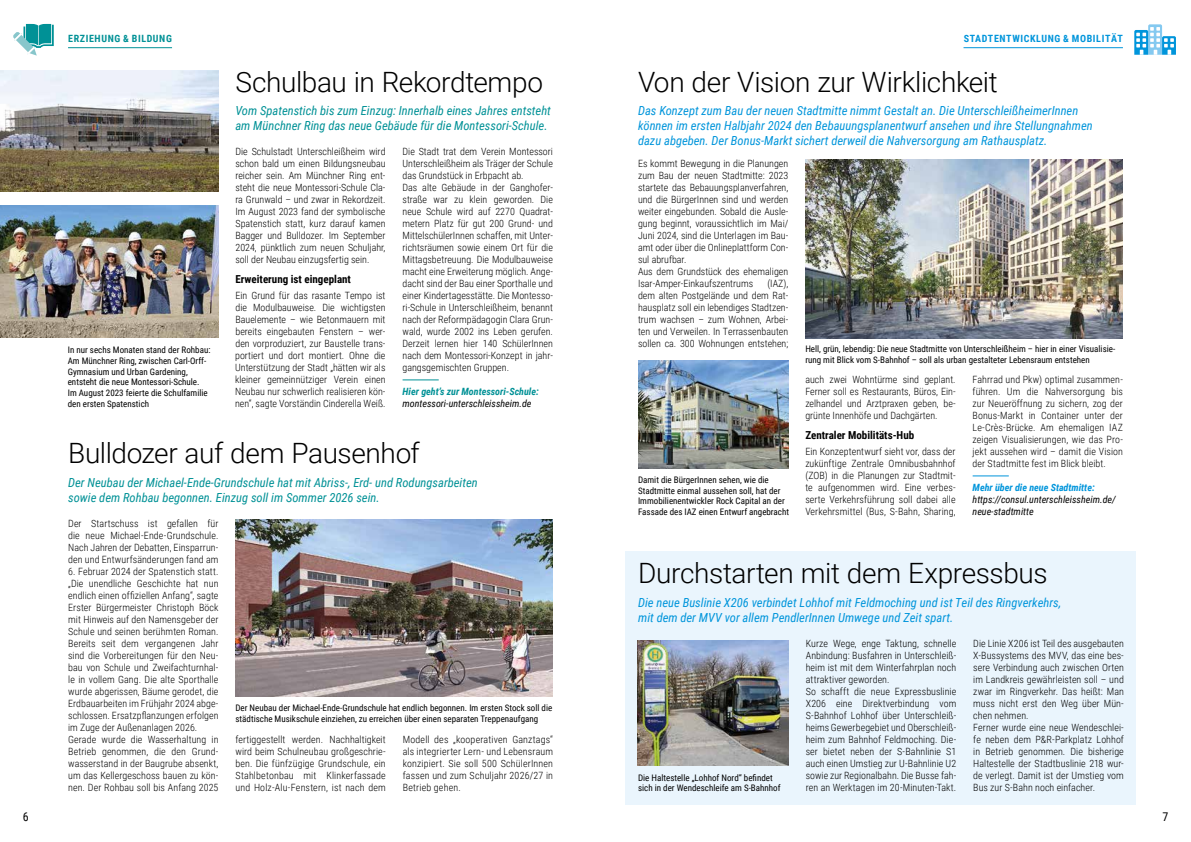
<style>
.page{position:relative;width:1191px;height:842px;background:#fff}
.page>*{position:absolute;margin:0;border:0;box-sizing:border-box;transform-origin:0 0}
.t1{font:300 28px "Roboto";letter-spacing:-.015em;color:#000}
.t2{font:italic 12.5px/15px "Roboto Condensed";color:#0095db}
.t3{font:italic 12.5px/15px "Roboto Condensed";color:#009196}
.t4{font:12px "Roboto Condensed";color:#000}
.t5{font:700 11px "Roboto Condensed";color:#000}
.t6{font:300 10px/12px "Roboto Condensed";color:#000;text-align:justify}
.t7{font:italic 10px/12px "Roboto Condensed";color:#000}
.t8{font:italic 700 10px "Roboto Condensed";color:#009196}
.t9{font:700 10px "Roboto Condensed";letter-spacing:.06em;color:#0095db}
.t10{font:italic 700 10px "Roboto Condensed";color:#0095db}
.t11{font:700 10px "Roboto Condensed";letter-spacing:.06em;color:#009196}
.t12{font:9px/10.8px "Roboto Condensed";color:#000}
</style>
<div class="page">
<div style="left:625px;top:551px;width:511px;height:253px;background:#eaf5fd"></div>
<img style="left:235px;top:520px;width:318px;height:176px">
<img style="left:805px;top:160px;width:318px;height:178px">
<img style="left:638px;top:360px;width:150px;height:108px">
<img style="left:0;top:206px;width:218px;height:132px">
<img style="left:0;top:71px;width:218px;height:120px">
<img style="left:638px;top:641px;width:150px;height:124px">
<svg style="left:1134px;top:24px;width:42px;height:31px"></svg>
<hr style="left:963px;top:47px;width:160px;height:1px;background:#0095db">
<svg style="left:13px;top:24px;width:41px;height:32px"></svg>
<hr style="left:68px;top:47px;width:104px;height:1px;background:#009196">
<hr style="left:972px;top:475px;width:36px;height:1px;background:#0095db">
<hr style="left:402px;top:379px;width:37px;height:1px;background:#009196">
<p class="t4" style="left:23px;top:808px;width:7px">6</p>
<p class="t11" style="left:68px;top:31px;width:105px">ERZIEHUNG &amp; BILDUNG</p>
<p class="t12" style="left:68px;top:344px;width:144px">In nur sechs Monaten stand der Rohbau:<br>Am Münchner Ring, zwischen Carl-Orff-Gymnasium und Urban Gardening, entsteht die neue Montessori-Schule.<br>Im August 2023 feierte die Schulfamilie den ersten Spatenstich</p>
<h1 class="t1" style="left:235px;top:62px;width:309px">Schulbau in Rekordtempo</h1>
<p class="t3" style="left:235px;top:103px;width:317px">Vom Spatenstich bis zum Einzug: Innerhalb eines Jahres entsteht am Münchner Ring das neue Gebäude für die Montessori-Schule.</p>
<p class="t6" style="left:235px;top:145px;width:152px">Die Schulstadt Unterschleißheim wird schon bald um einen Bildungsneubau reicher sein. Am Münchner Ring ent&shy;steht die neue Montessori-Schule Cla&shy;ra Grunwald – und zwar in Rekordzeit.<br>Im August 2023 fand der symbolische Spatenstich statt, kurz darauf kamen Bagger und Bulldozer. Im September 2024, pünktlich zum neuen Schuljahr, soll der Neubau einzugsfertig sein.</p>
<p class="t5" style="left:235px;top:271px;width:117px">Erweiterung ist eingeplant</p>
<p class="t6" style="left:235px;top:289px;width:152px">Ein Grund für das rasante Tempo ist die Modulbauweise. Die wichtigsten Bauelemente – wie Betonmauern mit bereits eingebauten Fenstern – wer&shy;den vorproduziert, zur Baustelle trans&shy;portiert und dort montiert. Ohne die Unterstützung der Stadt „hätten wir als kleiner gemeinnütziger Verein einen Neubau nur schwerlich realisieren kön&shy;nen“, sagte Vorständin Cinderella Weiß.</p>
<p class="t6" style="left:402px;top:145px;width:152px;text-align:left">Die Stadt trat dem Verein Montessori Unterschleißheim als Träger der Schule das Grundstück in Erbpacht ab.<br>Das alte Gebäude in der Ganghofer&shy;straße war zu klein geworden. Die neue Schule wird auf 2270 Quadrat&shy;metern Platz für gut 200 Grund- und MittelschülerInnen schaffen, mit Unter&shy;richtsräumen sowie einem Ort für die Mittagsbetreuung. Die Modulbauweise macht eine Erweiterung möglich. Ange&shy;dacht sind der Bau einer Sporthalle und einer Kindertagesstätte. Die Montesso&shy;ri-Schule in Unterschleißheim, benannt nach der Reformpädagogin Clara Grun&shy;wald, wurde 2002 ins Leben gerufen.<br>Derzeit lernen hier 140 SchülerInnen nach dem Montessori-Konzept in jahr&shy;gangsgemischten Gruppen.</p>
<p class="t8" style="left:402px;top:384px;width:138px">Hier geht’s zur Montessori-Schule:</p>
<p class="t7" style="left:402px;top:397px;width:130px">montessori-unterschleissheim.de</p>
<h1 class="t1" style="left:68px;top:434px;width:353px">Bulldozer auf dem Pausenhof</h1>
<p class="t3" style="left:68px;top:474px;width:411px">Der Neubau der Michael-Ende-Grundschule hat mit Abriss-, Erd- und Rodungsarbeiten sowie dem Rohbau begonnen. Einzug soll im Sommer 2026 sein.</p>
<p class="t6" style="left:68px;top:517px;width:152px">Der Startschuss ist gefallen für die neue Michael-Ende-Grundschule.<br>Nach Jahren der Debatten, Einsparrun&shy;den und Entwurfsänderungen fand am</p>
<p class="t6" style="left:68px;top:565px;width:152px;text-align:left">6. Februar 2024 der Spatenstich statt. „Die unendliche Geschichte hat nun endlich einen offiziellen Anfang“, sagte Erster Bürgermeister Christoph Böck mit Hinweis auf den Namensgeber der Schule und seinen berühmten Roman.<br>Bereits seit dem vergangenen Jahr sind die Vorbereitungen für den Neu&shy;bau von Schule und Zweifachturnhal&shy;le in vollem Gang. Die alte Sporthalle wurde abgerissen, Bäume gerodet, die Erdbauarbeiten im Frühjahr 2024 abge&shy;schlossen. Ersatzpflanzungen erfolgen im Zuge der Außenanlagen 2026.<br>Gerade wurde die Wasserhaltung in Betrieb genommen, die den Grund&shy;wasserstand in der Baugrube absenkt, um das Kellergeschoss bauen zu kön&shy;nen. Der Rohbau soll bis Anfang 2025</p>
<p class="t12" style="left:235px;top:702px;width:318px">Der Neubau der Michael-Ende-Grundschule hat endlich begonnen. Im ersten Stock soll die städtische Musikschule einziehen, zu erreichen über einen separaten Treppenaufgang</p>
<p class="t6" style="left:235px;top:733px;width:152px">fertiggestellt werden. Nachhaltigkeit wird beim Schulneubau großgeschrie&shy;ben. Die fünfzügige Grundschule, ein Stahlbetonbau mit Klinkerfassade und Holz-Alu-Fenstern, ist nach dem</p>
<p class="t6" style="left:403px;top:733px;width:152px">Modell des „kooperativen Ganztags“ als integrierter Lern- und Lebensraum konzipiert. Sie soll 500 SchülerInnen fassen und zum Schuljahr 2026/27 in Betrieb gehen.</p>
<p class="t9" style="left:963px;top:31px;width:161px">STADTENTWICKLUNG &amp; MOBILITÄT</p>
<h1 class="t1" style="left:638px;top:62px;width:361px">Von der Vision zur Wirklichkeit</h1>
<p class="t2" style="left:638px;top:103px;width:456px">Das Konzept zum Bau der neuen Stadtmitte nimmt Gestalt an. Die UnterschleißheimerInnen können im ersten Halbjahr 2024 den Bebauungsplanentwurf ansehen und ihre Stellungnahmen dazu abgeben. Der Bonus-Markt sichert derweil die Nahversorgung am Rathausplatz.</p>
<p class="t6" style="left:638px;top:157px;width:152px;text-align:left">Es kommt Bewegung in die Planungen zum Bau der neuen Stadtmitte: 2023 startete das Bebauungsplanverfahren, und die BürgerInnen sind und werden weiter eingebunden. Sobald die Ausle&shy;gung beginnt, voraussichtlich im Mai/ Juni 2024, sind die Unterlagen im Bau&shy;amt oder über die Onlineplattform Con&shy;sul abrufbar.<br>Aus dem Grundstück des ehemaligen Isar-Amper-Einkaufszentrums</p>
<p class="t6" style="left:638px;top:277px;width:152px;text-indent:129px">(IAZ), dem alten Postgelände und dem Rat&shy;hausplatz soll ein lebendiges Stadtzen&shy;trum wachsen – zum Wohnen, Arbei&shy;ten und Verweilen. In Terrassenbauten sollen ca. 300 Wohnungen entstehen;</p>
<p class="t12" style="left:805px;top:343px;width:311px">Hell, grün, lebendig: Die neue Stadtmitte von Unterschleißheim – hier in einer Visualisie&shy;rung mit Blick vom S-Bahnhof – soll als urban gestalteter Lebensraum entstehen</p>
<p class="t12" style="left:638px;top:474px;width:152px">Damit die BürgerInnen sehen, wie die Stadtmitte einmal aussehen soll, hat der Immobilienentwickler Rock Capital an der Fassade des IAZ einen Entwurf angebracht</p>
<p class="t6" style="left:805px;top:373px;width:152px">auch zwei Wohntürme sind geplant.<br>Ferner soll es Restaurants, Büros, Ein&shy;zelhandel und Arztpraxen geben, be&shy;grünte Innenhöfe und Dachgärten.</p>
<p class="t5" style="left:805px;top:427px;width:110px">Zentraler Mobilitäts-Hub</p>
<p class="t6" style="left:805px;top:445px;width:152px">Ein Konzeptentwurf sieht vor, dass der zukünftige Zentrale Omnibusbahnhof (ZOB) in die Planungen zur Stadtmit&shy;te aufgenommen wird. Eine verbes&shy;serte Verkehrsführung soll dabei alle Verkehrsmittel (Bus, S-Bahn, Sharing,</p>
<p class="t6" style="left:972px;top:373px;width:152px">Fahrrad und Pkw) optimal zusammen&shy;führen. Um die Nahversorgung bis zur Neueröffnung zu sichern, zog der Bonus-Markt in Container unter der Le-Crès-Brücke. Am ehemaligen IAZ zeigen Visualisierungen, wie das Pro&shy;jekt aussehen wird – damit die Vision der Stadtmitte fest im Blick bleibt.</p>
<p class="t10" style="left:972px;top:480px;width:124px">Mehr über die neue Stadtmitte:</p>
<p class="t7" style="left:972px;top:493px;width:145px">https://consul.unterschleissheim.de/ neue-stadtmitte</p>
<h1 class="t1" style="left:638px;top:554px;width:411px">Durchstarten mit dem Expressbus</h1>
<p class="t2" style="left:638px;top:594px;width:424px">Die neue Buslinie X206 verbindet Lohhof mit Feldmoching und ist Teil des Ringverkehrs, mit dem der MVV vor allem PendlerInnen Umwege und Zeit spart.</p>
<p class="t6" style="left:805px;top:637px;width:152px;text-align:left">Kurze Wege, enge Taktung, schnelle Anbindung: Busfahren in Unterschleiß&shy;heim ist mit dem Winterfahrplan noch attraktiver geworden.<br>So schafft die neue Expressbuslinie X206 eine Direktverbindung vom S-Bahnhof Lohhof über Unterschleiß&shy;heims Gewerbegebiet und Oberschleiß&shy;heim zum Bahnhof Feldmoching. Die&shy;ser bietet neben der S-Bahnlinie S1 auch einen Umstieg zur U-Bahnlinie U2 sowie zur Regionalbahn. Die Busse fah&shy;ren an Werktagen im 20-Minuten-Takt.</p>
<p class="t6" style="left:973px;top:637px;width:152px;text-align:left">Die Linie X206 ist Teil des ausgebauten X-Bussystems des MVV, das eine bes&shy;sere Verbindung auch zwischen Orten im Landkreis gewährleisten soll – und zwar im Ringverkehr. Das heißt: Man muss nicht erst den Weg über Mün&shy;chen nehmen.<br>Ferner wurde eine neue Wendeschlei&shy;fe neben dem P&amp;R-Parkplatz Lohhof in Betrieb genommen. Die bisherige Haltestelle der Stadtbuslinie 218 wur&shy;de verlegt. Damit ist der Umstieg vom Bus zur S-Bahn noch einfacher.</p>
<p class="t12" style="left:638px;top:772px;width:144px">Die Haltestelle „Lohhof Nord“ befindet sich in der Wendeschleife am S-Bahnhof</p>
<p class="t4" style="left:1162px;top:808px;width:7px">7</p>
</div>
